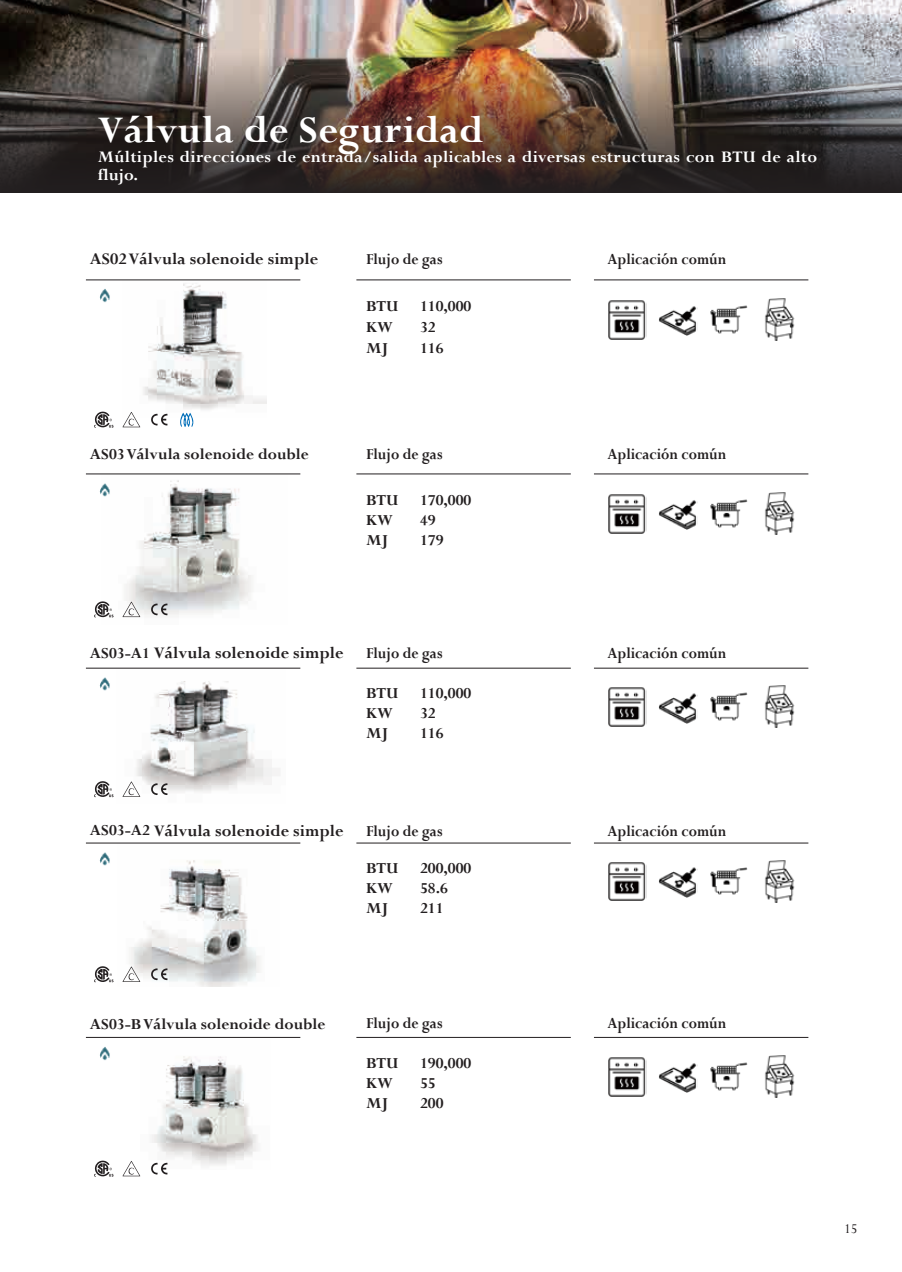
<style>
.page{position:relative;width:902px;height:1272px;background:#fff}
.page>*{position:absolute;margin:0;border:0;box-sizing:border-box;transform-origin:0 0}
.t1{font:700 42px "Perpetua";letter-spacing:.01em;color:#fff}
.t2{font:700 18px/18px "Perpetua";letter-spacing:.015em;color:#fff}
.t3{font:700 18px "Perpetua";color:#231f20}
.t4{font:700 16.95px "Perpetua";color:#231f20}
.t5{font:700 16.95px "Perpetua";color:#231f20;scale:.9 1}
.t6{font:15px "Perpetua";color:#231f20}
.s1{font-size:16.95px}
</style>
<div class="page">
<img style="left:0;top:0;width:901px;height:40px">
<img style="left:0;top:40px;width:901px;height:153px">
<img style="left:122px;top:681px;width:158px;height:116px">
<img style="left:143px;top:283px;width:123px;height:133px">
<img style="left:102px;top:474px;width:186px;height:144px">
<svg style="left:151px;top:603px;width:16px;height:12px"></svg>
<svg style="left:151px;top:783px;width:16px;height:12px"></svg>
<svg style="left:151px;top:413px;width:16px;height:12px"></svg>
<hr style="left:356px;top:668px;width:214px;height:1px;background:#231f20">
<hr style="left:356px;top:280px;width:214px;height:1px;background:#231f20">
<hr style="left:356px;top:842px;width:214px;height:1px;background:#231f20">
<hr style="left:356px;top:1037px;width:214px;height:1px;background:#231f20">
<hr style="left:356px;top:473px;width:214px;height:1px;background:#231f20">
<hr style="left:594px;top:668px;width:214px;height:1px;background:#231f20">
<hr style="left:594px;top:280px;width:214px;height:1px;background:#231f20">
<hr style="left:594px;top:842px;width:214px;height:1px;background:#231f20">
<hr style="left:594px;top:1037px;width:214px;height:1px;background:#231f20">
<hr style="left:594px;top:473px;width:214px;height:1px;background:#231f20">
<img style="left:118px;top:843px;width:161px;height:143px">
<img style="left:152px;top:1056px;width:106px;height:110px">
<svg style="left:94px;top:781px;width:19px;height:16px"></svg>
<svg style="left:94px;top:411px;width:19px;height:16px"></svg>
<svg style="left:94px;top:966px;width:19px;height:16px"></svg>
<svg style="left:94px;top:1160px;width:19px;height:16px"></svg>
<svg style="left:94px;top:601px;width:19px;height:16px"></svg>
<svg style="left:122px;top:781px;width:18px;height:15px"></svg>
<svg style="left:122px;top:412px;width:18px;height:15px"></svg>
<svg style="left:122px;top:966px;width:18px;height:15px"></svg>
<svg style="left:122px;top:1161px;width:18px;height:15px"></svg>
<svg style="left:122px;top:601px;width:18px;height:16px"></svg>
<svg style="left:151px;top:968px;width:16px;height:12px"></svg>
<svg style="left:151px;top:1162px;width:16px;height:12px"></svg>
<img style="left:608px;top:300px;width:39px;height:40px">
<img style="left:608px;top:494px;width:39px;height:40px">
<img style="left:608px;top:687px;width:39px;height:40px">
<img style="left:710px;top:305px;width:38px;height:29px">
<img style="left:710px;top:499px;width:38px;height:29px">
<img style="left:710px;top:692px;width:38px;height:29px">
<img style="left:608px;top:1057px;width:39px;height:40px">
<img style="left:608px;top:862px;width:39px;height:39px">
<img style="left:710px;top:1062px;width:38px;height:29px">
<img style="left:710px;top:867px;width:38px;height:28px">
<img style="left:659px;top:306px;width:38px;height:30px">
<img style="left:659px;top:500px;width:38px;height:30px">
<img style="left:658px;top:693px;width:39px;height:31px">
<img style="left:765px;top:298px;width:30px;height:42px">
<img style="left:765px;top:492px;width:30px;height:42px">
<img style="left:765px;top:685px;width:30px;height:42px">
<img style="left:659px;top:1063px;width:38px;height:30px">
<img style="left:658px;top:867px;width:39px;height:31px">
<img style="left:765px;top:1055px;width:30px;height:42px">
<img style="left:765px;top:860px;width:30px;height:42px">
<img style="left:99px;top:677px;width:11px;height:14px">
<img style="left:99px;top:289px;width:11px;height:14px">
<img style="left:99px;top:844px;width:21px;height:27px">
<img style="left:99px;top:475px;width:21px;height:27px">
<img style="left:99px;top:1047px;width:11px;height:14px">
<hr style="left:86px;top:668px;width:214px;height:1px;background:#231f20">
<hr style="left:86px;top:1037px;width:214px;height:1px;background:#231f20">
<hr style="left:86px;top:842px;width:214px;height:1px;background:#231f20">
<hr style="left:86px;top:280px;width:214px;height:1px;background:#231f20">
<hr style="left:86px;top:473px;width:214px;height:1px;background:#231f20">
<svg style="left:178px;top:412px;width:17px;height:15px"></svg>
<p class="t1" style="left:98px;top:104px;width:387px">Válvula de Seguridad</p>
<p class="t2" style="left:98px;top:148px;width:720px">Múltiples direcciones de entrada/salida aplicables a diversas estructuras con BTU de alto flujo.</p>
<p class="t3" style="left:90px;top:247px;width:230px">AS02 Válvula solenoide simple</p>
<p class="t5" style="left:366px;top:248px;width:86px">Flujo de gas</p>
<p class="t5" style="left:607px;top:248px;width:134px">Aplicación común</p>
<p class="t4" style="left:366px;top:295px;width:34px">BTU</p>
<p class="t4" style="left:420px;top:295px;width:53px">110,000</p>
<p class="t4" style="left:366px;top:316px;width:28px">KW</p>
<p class="t4" style="left:420px;top:316px;width:17px">32</p>
<p class="t4" style="left:366px;top:337px;width:24px">MJ</p>
<p class="t4" style="left:420px;top:337px;width:25px">116</p>
<p class="t4" style="left:90px;top:443px;width:220px">AS03 Válvula solenoide double</p>
<p class="t5" style="left:366px;top:443px;width:86px">Flujo de gas</p>
<p class="t5" style="left:607px;top:443px;width:134px">Aplicación común</p>
<p class="t4" style="left:366px;top:489px;width:34px">BTU</p>
<p class="t4" style="left:420px;top:489px;width:53px">170,000</p>
<p class="t4" style="left:366px;top:509px;width:28px">KW</p>
<p class="t4" style="left:420px;top:509px;width:17px">49</p>
<p class="t4" style="left:366px;top:529px;width:24px">MJ</p>
<p class="t4" style="left:420px;top:529px;width:25px">179</p>
<p class="t3" style="left:90px;top:642px;width:255px"><span class="s1">AS03-A1</span> Válvula solenoide simple</p>
<p class="t5" style="left:366px;top:642px;width:86px">Flujo de gas</p>
<p class="t5" style="left:607px;top:642px;width:134px">Aplicación común</p>
<p class="t4" style="left:366px;top:682px;width:34px">BTU</p>
<p class="t4" style="left:420px;top:682px;width:53px">110,000</p>
<p class="t4" style="left:366px;top:702px;width:28px">KW</p>
<p class="t4" style="left:420px;top:702px;width:17px">32</p>
<p class="t4" style="left:366px;top:722px;width:24px">MJ</p>
<p class="t4" style="left:420px;top:722px;width:25px">116</p>
<p class="t3" style="left:90px;top:819px;width:255px"><span class="s1">AS03-A2</span> Válvula solenoide simple</p>
<p class="t5" style="left:366px;top:820px;width:86px">Flujo de gas</p>
<p class="t5" style="left:607px;top:820px;width:134px">Aplicación común</p>
<p class="t4" style="left:366px;top:857px;width:34px">BTU</p>
<p class="t4" style="left:420px;top:857px;width:53px">200,000</p>
<p class="t4" style="left:366px;top:877px;width:28px">KW</p>
<p class="t4" style="left:420px;top:877px;width:29px">58.6</p>
<p class="t4" style="left:366px;top:897px;width:24px">MJ</p>
<p class="t4" style="left:420px;top:897px;width:25px">211</p>
<p class="t4" style="left:90px;top:1013px;width:237px">AS03-B Válvula solenoide double</p>
<p class="t5" style="left:366px;top:1012px;width:86px">Flujo de gas</p>
<p class="t5" style="left:607px;top:1012px;width:134px">Aplicación común</p>
<p class="t4" style="left:366px;top:1052px;width:34px">BTU</p>
<p class="t4" style="left:420px;top:1052px;width:53px">190,000</p>
<p class="t4" style="left:366px;top:1072px;width:28px">KW</p>
<p class="t4" style="left:420px;top:1072px;width:17px">55</p>
<p class="t4" style="left:366px;top:1092px;width:24px">MJ</p>
<p class="t4" style="left:420px;top:1092px;width:25px">200</p>
<p class="t6" style="left:844px;top:1219px;width:15px">15</p>
</div>
